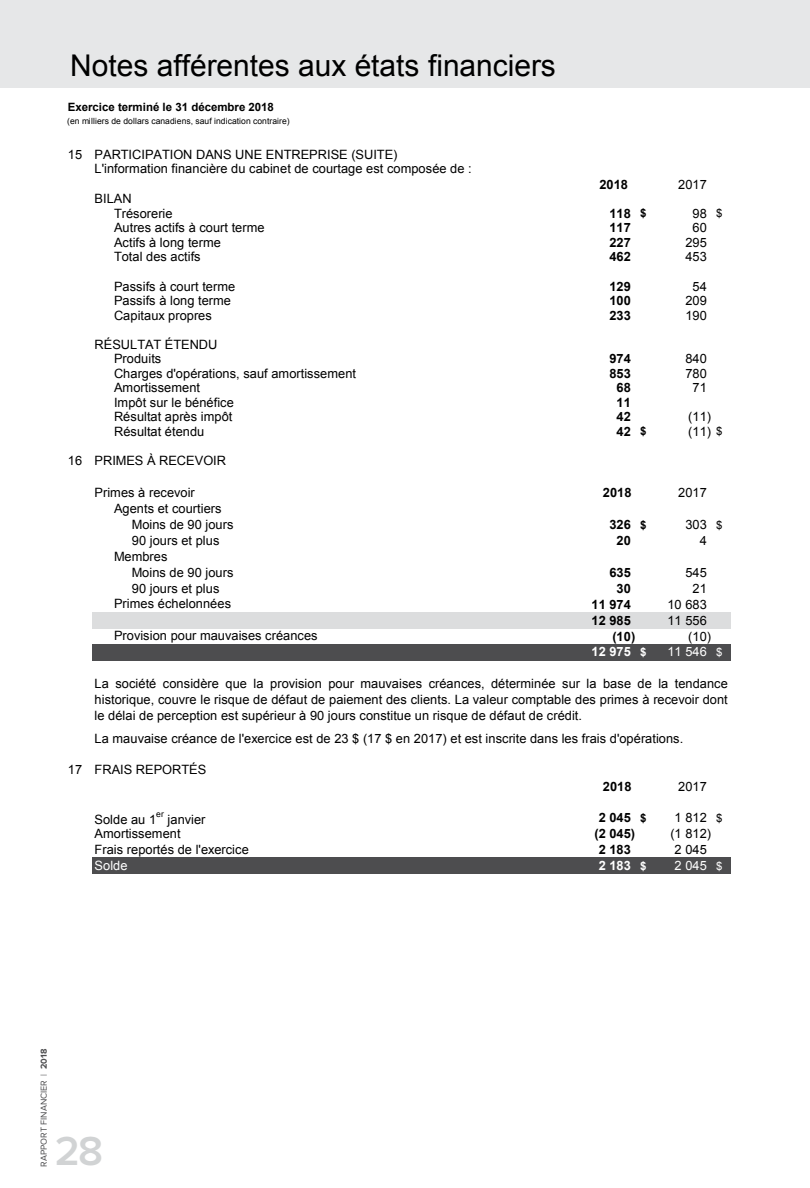
<style>
.page{position:relative;width:810px;height:1188px;background:#fff}
.page>*{position:absolute;margin:0;border:0;box-sizing:border-box;transform-origin:0 0}
.t1{font:600 42px "Proxima Nova";color:#d1d3d4}
.t2{font:30px "Arial";color:#000}
.t3{font:12.9px/15.9px "Arial";letter-spacing:.005em;color:#000}
.t4{font:700 12.9px "Arial";letter-spacing:.005em;color:#000}
.t5{font:12.9px "Arial";letter-spacing:.005em;color:#fff}
.t6{font:700 12.9px "Arial";letter-spacing:.005em;color:#fff}
.t7{font:700 11.4px "Arial";letter-spacing:-.005em;color:#000}
.t8{font:9px "Proxima Nova";color:#4d4d4f}
.t9{font:8.55px "Arial";letter-spacing:.005em;color:#000}
.s1{font-size:11.4px}
.s2{font-weight:700}
</style>
<div class="page">
<div style="left:0;top:0;width:810px;height:88px;background:#e6e7e8"></div>
<div style="left:92px;top:612px;width:638px;height:16px;background:#dcddde"></div>
<div style="left:92px;top:644px;width:638px;height:16px;background:#4d4d4f"></div>
<div style="left:92px;top:858px;width:638px;height:16px;background:#4d4d4f"></div>
<h2 class="t2" style="left:70px;top:46px;width:487px">Notes afférentes aux états financiers</h2>
<p class="t7" style="left:68px;top:99px;width:208px">Exercice terminé le 31 décembre 2018</p>
<p class="t9" style="left:67px;top:115px;width:224px">(en milliers de dollars canadiens, sauf indication contraire)</p>
<p class="t3" style="left:95px;top:147px;width:379px;line-height:14.5px;text-indent:-27px">15 PARTICIPATION DANS UNE ENTREPRISE (SUITE)<br>L'information financière du cabinet de courtage est composée de :</p>
<p class="t3" style="left:114px;top:192px;width:60px;line-height:14.5px;text-indent:-19px">BILAN<br>Trésorerie</p>
<p class="t4" style="left:599px;top:176px;width:30px">2018</p>
<p class="t3" style="left:678px;top:176px;width:30px">2017</p>
<p class="t4" style="left:609px;top:205px;width:39px">118 <span class="s1">$</span></p>
<p class="t3" style="left:693px;top:206px;width:31px">98 <span class="s1">$</span></p>
<p class="t3" style="left:114px;top:220px;width:152px">Autres actifs à court terme</p>
<p class="t4" style="left:609px;top:219px;width:23px">117</p>
<p class="t3" style="left:693px;top:220px;width:16px">60</p>
<p class="t3" style="left:114px;top:235px;width:108px">Actifs à long terme</p>
<p class="t4" style="left:609px;top:234px;width:23px">227</p>
<p class="t3" style="left:685px;top:235px;width:23px">295</p>
<p class="t3" style="left:114px;top:249px;width:88px">Total des actifs</p>
<p class="t4" style="left:609px;top:248px;width:23px">462</p>
<p class="t3" style="left:685px;top:249px;width:23px">453</p>
<p class="t3" style="left:114px;top:278px;width:123px">Passifs à court terme</p>
<p class="t4" style="left:609px;top:277px;width:23px">129</p>
<p class="t3" style="left:693px;top:278px;width:16px">54</p>
<p class="t3" style="left:114px;top:293px;width:119px">Passifs à long terme</p>
<p class="t4" style="left:609px;top:292px;width:23px">100</p>
<p class="t3" style="left:685px;top:293px;width:23px">209</p>
<p class="t3" style="left:114px;top:307px;width:99px">Capitaux propres</p>
<p class="t4" style="left:609px;top:306px;width:23px">233</p>
<p class="t3" style="left:685px;top:307px;width:23px">190</p>
<p class="t3" style="left:114px;top:337px;width:105px;line-height:14.5px;text-indent:-19px">RÉSULTAT ÉTENDU<br>Produits</p>
<p class="t4" style="left:609px;top:350px;width:23px">974</p>
<p class="t3" style="left:685px;top:351px;width:23px">840</p>
<p class="t3" style="left:114px;top:365px;width:244px">Charges d'opérations, sauf amortissement</p>
<p class="t4" style="left:609px;top:365px;width:23px">853</p>
<p class="t3" style="left:685px;top:365px;width:23px">780</p>
<p class="t3" style="left:114px;top:380px;width:88px">Amortissement</p>
<p class="t4" style="left:617px;top:379px;width:16px">68</p>
<p class="t3" style="left:693px;top:380px;width:16px">71</p>
<p class="t3" style="left:114px;top:394px;width:121px">Impôt sur le bénéfice</p>
<p class="t4" style="left:617px;top:394px;width:16px">11</p>
<p class="t3" style="left:114px;top:409px;width:120px">Résultat après impôt</p>
<p class="t4" style="left:617px;top:408px;width:16px">42</p>
<p class="t3" style="left:688px;top:409px;width:24px">(11)</p>
<p class="t3" style="left:114px;top:424px;width:92px">Résultat étendu</p>
<p class="t4" style="left:617px;top:423px;width:31px">42 <span class="s1">$</span></p>
<p class="t3" style="left:688px;top:424px;width:36px">(11) <span class="s1">$</span></p>
<p class="t3" style="left:68px;top:453px;width:160px">16 PRIMES À RECEVOIR</p>
<p class="t3" style="left:95px;top:485px;width:102px">Primes à recevoir</p>
<p class="t4" style="left:603px;top:484px;width:30px">2018</p>
<p class="t3" style="left:678px;top:485px;width:30px">2017</p>
<p class="t3" style="left:132px;top:501px;width:103px;text-indent:-18px">Agents et courtiers<br>Moins de 90 jours</p>
<p class="t4" style="left:609px;top:516px;width:39px">326 <span class="s1">$</span></p>
<p class="t3" style="left:685px;top:517px;width:39px">303 <span class="s1">$</span></p>
<p class="t3" style="left:132px;top:532px;width:89px">90 jours et plus</p>
<p class="t4" style="left:617px;top:532px;width:16px">20</p>
<p class="t3" style="left:700px;top:533px;width:9px">4</p>
<p class="t3" style="left:132px;top:548px;width:103px;text-indent:-18px">Membres<br>Moins de 90 jours</p>
<p class="t4" style="left:609px;top:564px;width:23px">635</p>
<p class="t3" style="left:685px;top:565px;width:23px">545</p>
<p class="t3" style="left:132px;top:580px;width:89px">90 jours et plus</p>
<p class="t4" style="left:617px;top:580px;width:16px">30</p>
<p class="t3" style="left:693px;top:581px;width:16px">21</p>
<p class="t3" style="left:114px;top:596px;width:119px">Primes échelonnées</p>
<p class="t4" style="left:592px;top:596px;width:41px">11 974</p>
<p class="t3" style="left:667px;top:596px;width:41px">10 683</p>
<p class="t4" style="left:592px;top:612px;width:41px">12 985</p>
<p class="t3" style="left:667px;top:612px;width:41px">11 556</p>
<p class="t3" style="left:114px;top:628px;width:205px">Provision pour mauvaises créances</p>
<p class="t4" style="left:612px;top:627px;width:24px">(10)</p>
<p class="t3" style="left:688px;top:628px;width:24px">(10)</p>
<p class="t6" style="left:592px;top:643px;width:57px">12 975 <span class="s1">$</span></p>
<p class="t5" style="left:667px;top:644px;width:57px">11 546 <span class="s1">$</span></p>
<p class="t3" style="left:95px;top:676px;width:635px;text-align:justify">La société considère que la provision pour mauvaises créances, déterminée sur la base de la tendance historique, couvre le risque de défaut de paiement des clients. La valeur comptable des primes à recevoir dont le délai de perception est supérieur à 90 jours constitue un risque de défaut de crédit.</p>
<p class="t3" style="left:95px;top:731px;width:590px">La mauvaise créance de l'exercice est de 23 $ (17 $ en 2017) et est inscrite dans les frais d'opérations.</p>
<p class="t3" style="left:68px;top:762px;width:140px">17 FRAIS REPORTÉS</p>
<p class="t4" style="left:603px;top:777px;width:30px">2018</p>
<p class="t3" style="left:678px;top:778px;width:30px">2017</p>
<p class="t3" style="left:95px;top:811px;width:63px">Solde au 1</p>
<p class="t9" style="left:156px;top:809px;width:9px">er</p>
<p class="t3" style="left:168px;top:811px;width:39px">janvier</p>
<p class="t4" style="left:599px;top:809px;width:49px">2 045 <span class="s1">$</span></p>
<p class="t3" style="left:675px;top:810px;width:49px">1 812 <span class="s1">$</span></p>
<p class="t3" style="left:95px;top:826px;width:88px">Amortissement</p>
<p class="t4" style="left:594px;top:825px;width:42px">(2 045)</p>
<p class="t3" style="left:670px;top:826px;width:42px">(1 812)</p>
<p class="t3" style="left:95px;top:842px;width:156px">Frais reportés de l'exercice</p>
<p class="t4" style="left:599px;top:841px;width:34px">2 183</p>
<p class="t3" style="left:675px;top:842px;width:34px">2 045</p>
<p class="t5" style="left:95px;top:857px;width:34px">Solde</p>
<p class="t6" style="left:599px;top:857px;width:49px">2 183 <span class="s1">$</span></p>
<p class="t5" style="left:675px;top:857px;width:49px">2 045 <span class="s1">$</span></p>
<p class="t8" style="left:39px;top:1167px;width:119px;rotate:-90deg">RAPPORT FINANCIER | <span class="s2">2018</span></p>
<h1 class="t1" style="left:55px;top:1127px;width:50px">28</h1>
</div>
